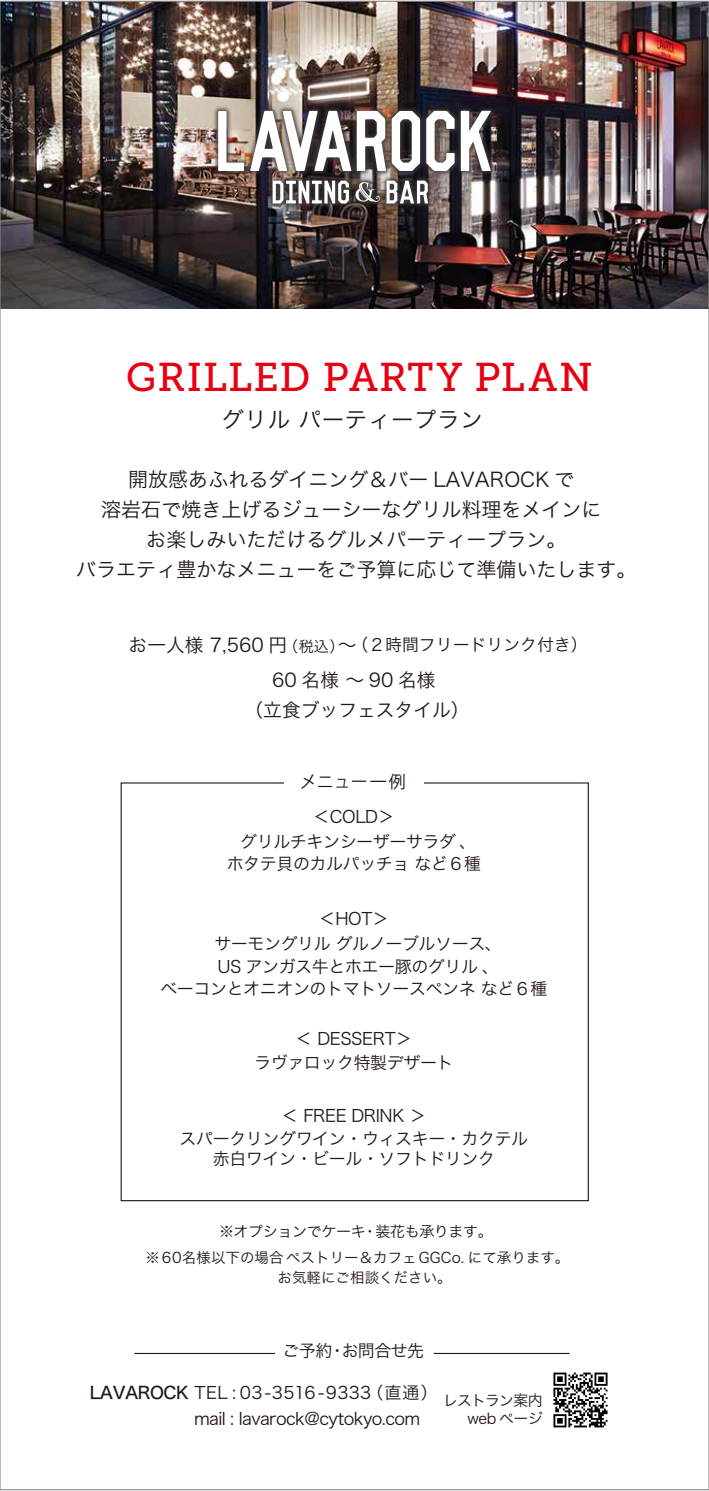
<style>
.page{position:relative;width:709px;height:1491px;background:#fff}
.page>*{position:absolute;margin:0;border:0;box-sizing:border-box;transform-origin:0 0}
.t1{font:40px "Museo Slab 500";letter-spacing:.025em;color:#e60012}
.t2{font:22.5px "Hira Kaku Pro N W3";letter-spacing:.025em;color:#221815}
.t3{font:20px/30px "Hira Kaku Pro N W3";color:#221815;text-align:center}
.t4{font:18.75px/30px "Hira Kaku Pro N W3";color:#221815;text-align:center}
.t5{font:17px/25px "Hira Kaku Pro N W3";letter-spacing:-.025em;color:#221815;text-align:center}
.t6{font:17px "Hira Kaku Pro N W3";color:#221815}
.t7{font:17px "Koz Go Pr 6 N";color:#221815}
.t8{font:15px "Hira Kaku Pro N W3";letter-spacing:-.025em;color:#221815}
.t9{font:14.75px/17.5px "Hira Kaku Pro N W3";letter-spacing:-.045em;color:#221815;text-align:right}
.t10{font:14.5px/20px "Hira Kaku Pro N W3";color:#221815}
.s1{font-size:18.75px}
.s2{font-size:15px}
.s3{font-family:"Hira Kaku Std N W5"}
</style>
<div class="page">
<img style="left:2px;top:3px;width:705px;height:305px">
<hr style="left:134px;top:1353px;width:435px;height:1px;background:#221815">
<div style="left:276px;top:1337px;width:158px;height:27px;background:#fff"></div>
<img style="left:553px;top:1372px;width:55px;height:56px">
<img style="left:126px;top:19px;width:457px;height:277px">
<svg style="left:218px;top:111px;width:26px;height:60px"></svg>
<img style="left:250px;top:111px;width:101px;height:60px">
<svg style="left:357px;top:111px;width:29px;height:60px"></svg>
<svg style="left:392px;top:111px;width:28px;height:60px"></svg>
<svg style="left:426px;top:111px;width:28px;height:60px"></svg>
<svg style="left:461px;top:111px;width:30px;height:60px"></svg>
<svg style="left:272px;top:181px;width:77px;height:22px"></svg>
<svg style="left:386px;top:181px;width:42px;height:22px"></svg>
<svg style="left:355px;top:182px;width:25px;height:20px"></svg>
<h1 class="t1" style="left:126px;top:355px;width:468px">GRILLED PARTY PLAN</h1>
<h2 class="t2" style="left:221px;top:399px;width:263px">グリル パーティープラン</h2>
<p class="t3" style="left:76px;top:463px;width:562px">開放感あふれるダイニング＆バー LAVAROCK で<br>溶岩石で焼き上げるジューシーなグリル料理をメインに<br>お楽しみいただけるグルメパーティープラン。<br>バラエティ豊かなメニューをご予算に応じて準備いたします。</p>
<p class="t6" style="left:129px;top:629px;width:460px"><span class="s1">お一人様 7,560 円</span><span class="s2">（税込）</span><span class="s1">～</span>（２時間フリードリンク付き）</p>
<p class="t4" style="left:244px;top:663px;width:226px">60 名様 ～ 90 名様<br>（立食ブッフェスタイル）</p>
<p class="t7" style="left:300px;top:772px;width:108px">メニュー一例</p>
<p class="t5" style="left:240px;top:802px;width:237px">＜COLD＞<br>グリルチキンシーザーサラダ、</p>
<p class="t5" style="left:227px;top:850px;width:256px">ホタテ貝のカルパッチョ など６種</p>
<p class="t5" style="left:214px;top:905px;width:289px">＜HOT＞<br>サーモングリル グルノーブルソース、</p>
<p class="t5" style="left:160px;top:954px;width:388px;line-height:22.5px">US アンガス牛とホエー豚のグリル、<br>ベーコンとオニオンのトマトソースペンネ など６種</p>
<p class="t5" style="left:254px;top:1026px;width:201px;line-height:23.8px">＜ DESSERT＞<br>ラヴァロック特製デザート</p>
<p class="t5" style="left:180px;top:1102px;width:350px;line-height:23.8px">＜ FREE DRINK ＞<br>スパークリングワイン・ウィスキー・カクテル</p>
<p class="t5" style="left:213px;top:1145px;width:284px">赤白ワイン・ビール・ソフトドリンク</p>
<p class="t8" style="left:219px;top:1217px;width:275px">※オプションでケーキ・装花も承ります。</p>
<p class="t10" style="left:278px;top:1246px;width:293px;text-indent:-132px">※60名様以下の場合ペストリー＆カフェGGCo. にて承ります。お気軽にご相談ください。</p>
<p class="t5" style="left:282px;top:1336px;width:143px">ご予約・お問合せ先</p>
<p class="t5" style="left:194px;top:1378px;width:245px;line-height:26px;text-align:left;text-indent:-104px"><span class="s3">LAVAROCK</span> TEL : 03-3516-9333（直通）mail : lavarock@cytokyo.com</p>
<p class="t9" style="left:443px;top:1391px;width:101px">レストラン案内web ページ</p>
</div>
